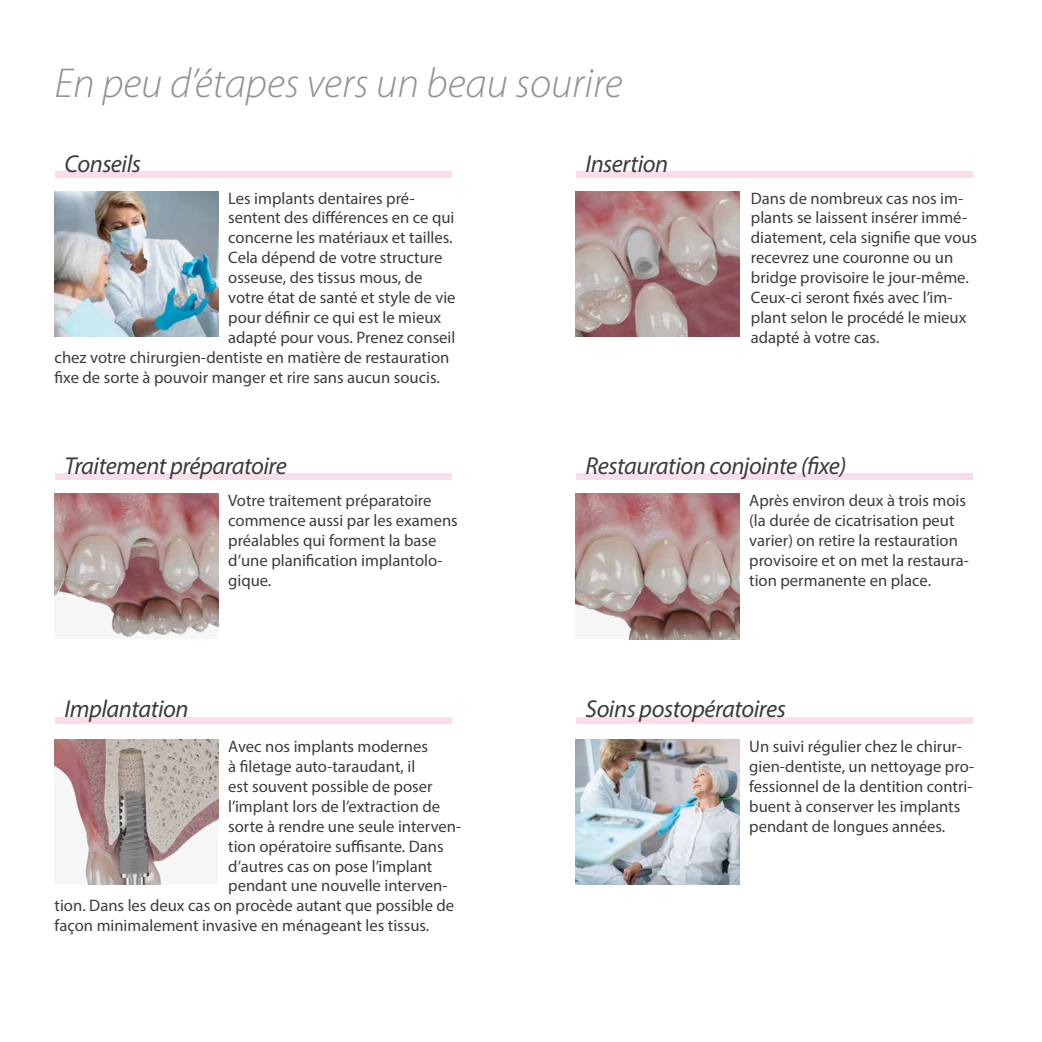
<style>
.page{position:relative;width:1042px;height:1042px;background:#fff}
.page>*{position:absolute;margin:0;border:0;box-sizing:border-box;transform-origin:0 0}
.t1{font:italic 300 42px "Myriad Pro";color:#929292}
.t2{font:italic 24.5px "Myriad Pro";letter-spacing:-.02em;color:#3c3c3b}
.t3{font:16.62px/19.9px "Myriad Pro";color:#3c3c3b}
</style>
<div class="page">
<img style="left:55px;top:191px;width:163px;height:145px">
<img style="left:55px;top:494px;width:163px;height:143px">
<img style="left:55px;top:739px;width:163px;height:146px">
<img style="left:575px;top:191px;width:164px;height:145px">
<img style="left:575px;top:494px;width:164px;height:145px">
<img style="left:575px;top:739px;width:164px;height:146px">
<div style="left:55px;top:171px;width:396px;height:6px;background:#fadceb"></div>
<div style="left:575px;top:171px;width:397px;height:6px;background:#fadceb"></div>
<div style="left:55px;top:474px;width:396px;height:6px;background:#fadceb"></div>
<div style="left:575px;top:474px;width:397px;height:6px;background:#fadceb"></div>
<div style="left:55px;top:717px;width:396px;height:7px;background:#fadceb"></div>
<div style="left:575px;top:717px;width:397px;height:7px;background:#fadceb"></div>
<h1 class="t1" style="left:55px;top:58px;width:569px">En peu d’étapes vers un beau sourire</h1>
<h2 class="t2" style="left:64px;top:148px;width:78px">Conseils</h2>
<h2 class="t2" style="left:585px;top:148px;width:84px">Insertion</h2>
<p class="t3" style="left:228px;top:188px;width:188px">Les implants dentaires pré-</p>
<p class="t3" style="left:228px;top:208px;width:228px">sentent des différences en ce qui</p>
<p class="t3" style="left:228px;top:228px;width:226px">concerne les matériaux et tailles.</p>
<p class="t3" style="left:228px;top:247px;width:216px">Cela dépend de votre structure</p>
<p class="t3" style="left:228px;top:267px;width:196px">osseuse, des tissus mous, de</p>
<p class="t3" style="left:228px;top:287px;width:229px">votre état de santé et style de vie</p>
<p class="t3" style="left:228px;top:307px;width:214px">pour définir ce qui est le mieux</p>
<p class="t3" style="left:228px;top:327px;width:229px">adapté pour vous. Prenez conseil</p>
<p class="t3" style="left:55px;top:347px;width:396px">chez votre chirurgien-dentiste en matière de restauration</p>
<p class="t3" style="left:55px;top:367px;width:387px">fixe de sorte à pouvoir manger et rire sans aucun soucis.</p>
<p class="t3" style="left:751px;top:188px;width:228px">Dans de nombreux cas nos im&shy;plants se laissent insérer immé&shy;diatement, cela signifie que vous recevrez une couronne ou un bridge provisoire le jour-même.<br>Ceux-ci seront fixés avec l’im&shy;plant selon le procédé le mieux adapté à votre cas.</p>
<h2 class="t2" style="left:64px;top:451px;width:224px">Traitement préparatoire</h2>
<p class="t3" style="left:228px;top:490px;width:231px">Votre traitement préparatoire commence aussi par les examens préalables qui forment la base d’une planification implantolo&shy;gique.</p>
<h2 class="t2" style="left:64px;top:694px;width:126px">Implantation</h2>
<p class="t3" style="left:228px;top:736px;width:201px">Avec nos implants modernes</p>
<p class="t3" style="left:228px;top:756px;width:189px">à filetage auto-taraudant, il</p>
<p class="t3" style="left:228px;top:776px;width:206px">est souvent possible de poser</p>
<p class="t3" style="left:228px;top:796px;width:213px">l’implant lors de l’extraction de</p>
<p class="t3" style="left:228px;top:816px;width:234px">sorte à rendre une seule interven-</p>
<p class="t3" style="left:228px;top:836px;width:217px">tion opératoire suffisante. Dans</p>
<p class="t3" style="left:228px;top:855px;width:206px">d’autres cas on pose l’implant</p>
<p class="t3" style="left:228px;top:875px;width:221px">pendant une nouvelle interven-</p>
<p class="t3" style="left:55px;top:895px;width:401px">tion. Dans les deux cas on procède autant que possible de</p>
<p class="t3" style="left:55px;top:915px;width:376px">façon minimalement invasive en ménageant les tissus.</p>
<h2 class="t2" style="left:585px;top:451px;width:262px">Restauration conjointe (fixe)</h2>
<p class="t3" style="left:749px;top:490px;width:221px">Après environ deux à trois mois (la durée de cicatrisation peut varier) on retire la restauration provisoire et on met la restaura&shy;tion permanente en place.</p>
<h2 class="t2" style="left:585px;top:694px;width:202px">Soins postopératoires</h2>
<p class="t3" style="left:749px;top:736px;width:226px">Un suivi régulier chez le chirur&shy;gien-dentiste, un nettoyage pro&shy;fessionnel de la dentition contri&shy;buent à conserver les implants pendant de longues années.</p>
</div>
